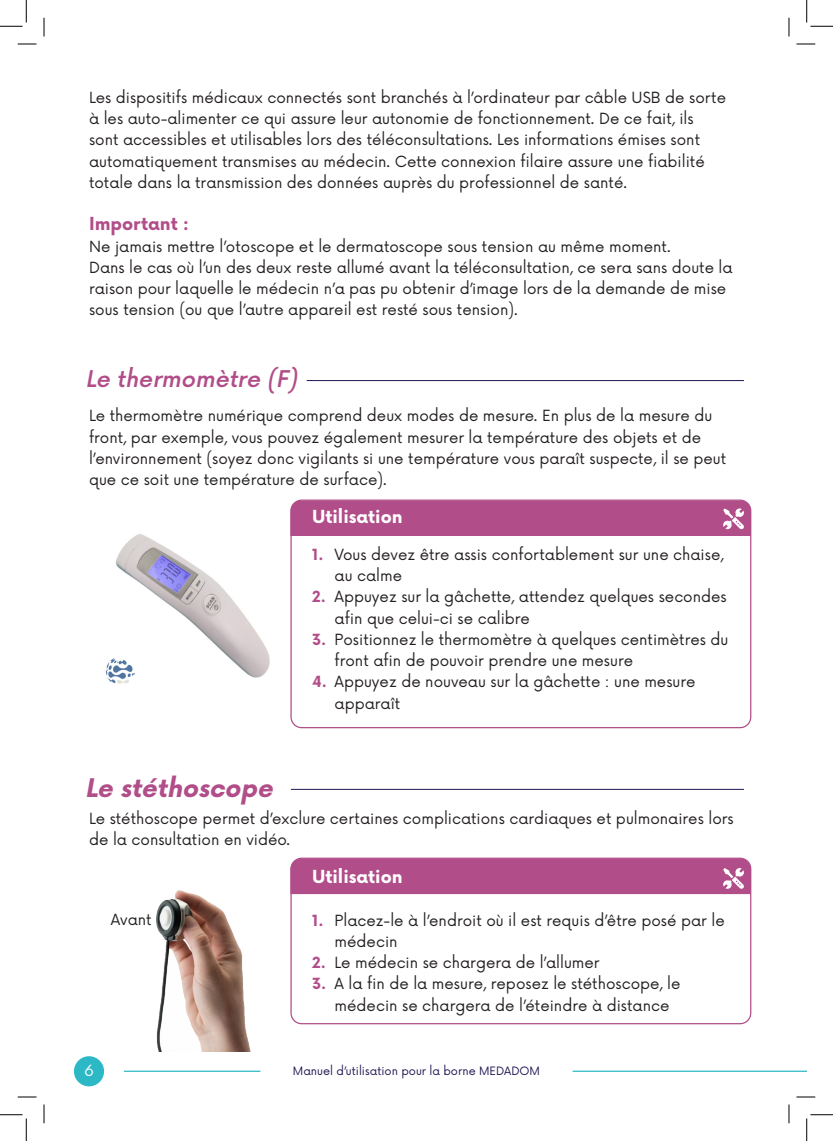
<style>
.page{position:relative;width:833px;height:1141px;background:#fff}
.page>*{position:absolute;margin:0;border:0;box-sizing:border-box;transform-origin:0 0}
.titre{font:italic 700 25px "Now";color:#b14e89}
.soustitre{font:italic 500 22.5px "Now";color:#b14e89}
.texte{font:700 17.5px "Now";color:#fff}
.texte-2{font:700 17.5px "Now";color:#b14e89}
.texte-3{font:15px/21.2px "Now";color:#231f20}
.t1{font:15px "Now";color:#fff}
.t2{font:11.25px "Now";color:#211452}
.s1{font-weight:700;color:#b14e89}
</style>
<div class="page">
<div style="left:74px;top:1056px;width:30px;height:30px;background:#2db8c5;border-radius:50%"></div>
<hr style="left:572px;top:1070px;width:234px;height:1px;background:#2db8c5">
<hr style="left:124px;top:1070px;width:136px;height:1px;background:#2db8c5">
<div style="left:290px;top:857px;width:461px;height:167px;border:1px solid #b14e89;border-radius:11px"></div>
<div style="left:290px;top:499px;width:461px;height:229px;border:1px solid #b14e89;border-radius:11px"></div>
<img style="left:156px;top:890px;width:95px;height:161px">
<img style="left:105px;top:534px;width:165px;height:150px">
<hr style="left:291px;top:788px;width:452px;height:1px;background:#211452">
<hr style="left:306px;top:380px;width:437px;height:1px;background:#211452">
<div style="left:290px;top:858px;width:460px;height:36px;background:#b14e89"></div>
<div style="left:290px;top:500px;width:460px;height:36px;background:#b14e89"></div>
<svg style="left:18px;top:43px;width:18px;height:2px"></svg>
<svg style="left:796px;top:43px;width:18px;height:2px"></svg>
<svg style="left:18px;top:1096px;width:18px;height:1px"></svg>
<svg style="left:796px;top:1096px;width:18px;height:1px"></svg>
<svg style="left:43px;top:18px;width:2px;height:18px"></svg>
<svg style="left:43px;top:1104px;width:2px;height:19px"></svg>
<svg style="left:788px;top:18px;width:1px;height:18px"></svg>
<svg style="left:788px;top:1104px;width:1px;height:19px"></svg>
<svg style="left:0;top:0;width:27px;height:27px"></svg>
<svg style="left:0;top:1114px;width:27px;height:26px"></svg>
<svg style="left:806px;top:0;width:26px;height:27px"></svg>
<svg style="left:806px;top:1114px;width:26px;height:26px"></svg>
<p class="texte-3" style="left:89px;top:86px;width:638px">Les dispositifs médicaux connectés sont branchés à l’ordinateur par câble USB de sorte à les auto-alimenter ce qui assure leur autonomie de fonctionnement. De ce fait, ils sont accessibles et utilisables lors des téléconsultations. Les informations émises sont automatiquement transmises au médecin. Cette connexion filaire assure une fiabilité totale dans la transmission des données auprès du professionnel de santé.</p>
<p class="texte-2" style="left:89px;top:211px;width:102px">Important :</p>
<p class="texte-3" style="left:89px;top:234px;width:582px">Ne jamais mettre l’otoscope et le dermatoscope sous tension au même moment.</p>
<p class="texte-3" style="left:89px;top:256px;width:644px">Dans le cas où l’un des deux reste allumé avant la téléconsultation, ce sera sans doute la raison pour laquelle le médecin n’a pas pu obtenir d’image lors de la demande de mise sous tension (ou que l’autre appareil est resté sous tension).</p>
<p class="soustitre" style="left:85px;top:361px;width:219px">Le thermomètre (F)</p>
<p class="texte-3" style="left:89px;top:404px;width:638px">Le thermomètre numérique comprend deux modes de mesure. En plus de la mesure du front, par exemple, vous pouvez également mesurer la température des objets et de l’environnement (soyez donc vigilants si une température vous paraît suspecte, il se peut que ce soit une température de surface).</p>
<p class="titre" style="left:85px;top:769px;width:195px">Le stéthoscope</p>
<p class="texte" style="left:312px;top:504px;width:92px">Utilisation</p>
<p class="texte-3" style="left:334px;top:542px;width:390px;text-indent:-22px"><span class="s1">1.</span> Vous devez être assis confortablement sur une chaise, au calme</p>
<p class="texte-3" style="left:334px;top:585px;width:393px;text-indent:-22px"><span class="s1">2.</span> Appuyez sur la gâchette, attendez quelques secondes afin que celui-ci se calibre</p>
<p class="texte-3" style="left:334px;top:627px;width:395px;text-indent:-22px"><span class="s1">3.</span> Positionnez le thermomètre à quelques centimètres du front afin de pouvoir prendre une mesure</p>
<p class="texte-3" style="left:334px;top:670px;width:362px;text-indent:-22px"><span class="s1">4.</span> Appuyez de nouveau sur la gâchette : une mesure apparaît</p>
<p class="texte-3" style="left:89px;top:806px;width:645px">Le stéthoscope permet d’exclure certaines complications cardiaques et pulmonaires lors de la consultation en vidéo.</p>
<p class="texte-3" style="left:111px;top:907px;width:42px">Avant</p>
<p class="texte" style="left:312px;top:863px;width:92px">Utilisation</p>
<p class="texte-3" style="left:334px;top:908px;width:391px;text-indent:-22px"><span class="s1">1.</span> Placez-le à l’endroit où il est requis d’être posé par le médecin</p>
<p class="texte-3" style="left:312px;top:950px;width:289px"><span class="s1">2.</span> Le médecin se chargera de l’allumer</p>
<p class="texte-3" style="left:334px;top:972px;width:347px;text-indent:-22px"><span class="s1">3.</span> A la fin de la mesure, reposez le stéthoscope, le médecin se chargera de l’éteindre à distance</p>
<p class="t1" style="left:84px;top:1058px;width:11px">6</p>
<p class="t2" style="left:293px;top:1061px;width:248px">Manuel d’utilisation pour la borne MEDADOM</p>
</div>
